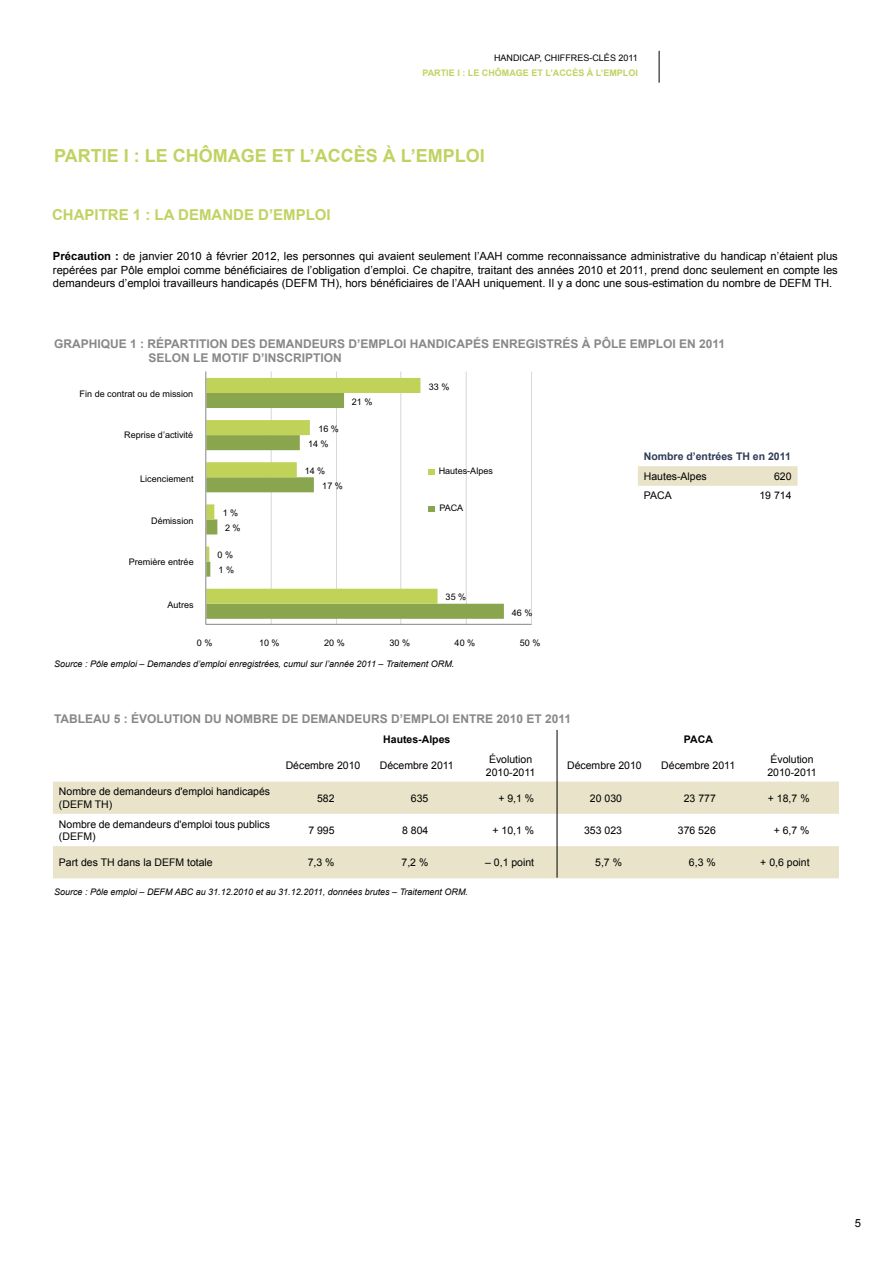
<style>
.page{position:relative;width:893px;height:1263px;background:#fff}
.page>*{position:absolute;margin:0;border:0;box-sizing:border-box;transform-origin:0 0}
.t1{font:700 18px "Arial";color:#c0d362}
.t2{font:700 15px "Arial";color:#c0d362}
.t3{font:700 12px/14.4px "Arial";color:#87888a}
.t4{font:11.25px/13.5px "Arial";color:#000;text-align:justify}
.t5{font:10.5px/12.6px "Arial";color:#000}
.t6{font:700 10.5px/19.6px "Arial";color:#2e3c57}
.t7{font:700 10.5px "Arial";color:#000}
.t8{font:italic 9px "Arial";color:#000}
.t9{font:9px "Arial";color:#000}
.t10{font:700 9px/15px "Arial";color:#c0d362;text-align:right}
.s1{font-weight:400;color:#000}
.s2{font-weight:700}
</style>
<div class="page">
<hr style="left:659px;top:51px;width:1px;height:32px;background:#000">
<hr style="left:531px;top:371px;width:1px;height:253px;background:#dad9d9">
<hr style="left:466px;top:371px;width:1px;height:253px;background:#dad9d9">
<hr style="left:400px;top:371px;width:1px;height:253px;background:#dad9d9">
<hr style="left:336px;top:371px;width:1px;height:253px;background:#dad9d9">
<hr style="left:271px;top:371px;width:1px;height:253px;background:#dad9d9">
<svg style="left:206px;top:393px;width:298px;height:226px"></svg>
<svg style="left:206px;top:378px;width:232px;height:226px"></svg>
<hr style="left:206px;top:624px;width:325px;height:1px;background:#888787">
<hr style="left:205px;top:371px;width:1px;height:253px;background:#888787">
<svg style="left:428px;top:469px;width:6px;height:5px"></svg>
<svg style="left:428px;top:506px;width:6px;height:5px"></svg>
<div style="left:53px;top:782px;width:786px;height:96px;background:#e8e3c9"></div>
<svg style="left:53px;top:814px;width:786px;height:32px"></svg>
<div style="left:638px;top:466px;width:159px;height:20px;background:#e8e3c9"></div>
<hr style="left:557px;top:730px;width:1px;height:148px;background:#000">
<p class="t10" style="left:422px;top:50px;width:217px"><span class="s1">HANDICAP, CHIFFRES-CLÉS 2011<br></span>PARTIE I : LE CHÔMAGE ET L’ACCÈS À L’EMPLOI</p>
<p class="t1" style="left:54px;top:144px;width:432px">PARTIE I : LE CHÔMAGE ET L’ACCÈS À L’EMPLOI</p>
<p class="t2" style="left:52px;top:205px;width:280px">CHAPITRE 1 : LA DEMANDE D’EMPLOI</p>
<p class="t4" style="left:53px;top:250px;width:786px"><span class="s2">Précaution :</span> de janvier 2010 à février 2012, les personnes qui avaient seulement l’AAH comme reconnaissance administrative du handicap n’étaient plus repérées par Pôle emploi comme bénéficiaires de l’obligation d’emploi. Ce chapitre, traitant des années 2010 et 2011, prend donc seulement en compte les demandeurs d’emploi travailleurs handicapés (DEFM TH), hors bénéficiaires de l’AAH uniquement. Il y a donc une sous-estimation du nombre de DEFM TH.</p>
<p class="t3" style="left:148px;top:337px;width:578px;text-indent:-94px">GRAPHIQUE 1 : RÉPARTITION DES DEMANDEURS D’EMPLOI HANDICAPÉS ENREGISTRÉS À PÔLE EMPLOI EN 2011<br>SELON LE MOTIF D’INSCRIPTION</p>
<p class="t9" style="left:80px;top:388px;width:115px">Fin de contrat ou de mission</p>
<p class="t9" style="left:124px;top:429px;width:70px">Reprise d’activité</p>
<p class="t9" style="left:140px;top:473px;width:55px">Licenciement</p>
<p class="t9" style="left:151px;top:514px;width:44px">Démission</p>
<p class="t9" style="left:129px;top:556px;width:66px">Première entrée</p>
<p class="t9" style="left:167px;top:599px;width:28px">Autres</p>
<p class="t9" style="left:223px;top:507px;width:17px">1 %</p>
<p class="t9" style="left:225px;top:522px;width:17px">2 %</p>
<p class="t9" style="left:217px;top:549px;width:17px">0 %</p>
<p class="t9" style="left:219px;top:564px;width:17px">1 %</p>
<p class="t9" style="left:318px;top:423px;width:22px">16 %</p>
<p class="t9" style="left:308px;top:438px;width:22px">14 %</p>
<p class="t9" style="left:305px;top:465px;width:22px">14 %</p>
<p class="t9" style="left:322px;top:480px;width:22px">17 %</p>
<p class="t9" style="left:352px;top:396px;width:22px">21 %</p>
<p class="t9" style="left:429px;top:381px;width:22px">33 %</p>
<p class="t9" style="left:439px;top:465px;width:56px">Hautes-Alpes</p>
<p class="t9" style="left:439px;top:502px;width:25px">PACA</p>
<p class="t9" style="left:446px;top:591px;width:22px">35 %</p>
<p class="t9" style="left:512px;top:606px;width:22px">46 %</p>
<p class="t9" style="left:197px;top:637px;width:17px">0 %</p>
<p class="t9" style="left:259px;top:637px;width:22px">10 %</p>
<p class="t9" style="left:324px;top:637px;width:22px">20 %</p>
<p class="t9" style="left:389px;top:637px;width:22px">30 %</p>
<p class="t9" style="left:455px;top:637px;width:22px">40 %</p>
<p class="t9" style="left:520px;top:637px;width:22px">50 %</p>
<p class="t8" style="left:54px;top:658px;width:402px">Source : Pôle emploi – Demandes d’emploi enregistrées, cumul sur l’année 2011 – Traitement ORM.</p>
<p class="t3" style="left:54px;top:712px;width:519px">TABLEAU 5 : ÉVOLUTION DU NOMBRE DE DEMANDEURS D’EMPLOI ENTRE 2010 ET 2011</p>
<p class="t6" style="left:644px;top:447px;width:149px">Nombre d’entrées TH en 2011<br><span class="s1">Hautes-Alpes</span></p>
<p class="t5" style="left:774px;top:470px;width:19px">620</p>
<p class="t5" style="left:644px;top:490px;width:29px">PACA</p>
<p class="t5" style="left:759px;top:490px;width:34px">19 714</p>
<p class="t7" style="left:383px;top:733px;width:69px">Hautes-Alpes</p>
<p class="t7" style="left:684px;top:733px;width:30px">PACA</p>
<p class="t5" style="left:286px;top:759px;width:76px">Décembre 2010</p>
<p class="t5" style="left:380px;top:759px;width:75px">Décembre 2011</p>
<p class="t5" style="left:486px;top:753px;width:51px">Évolution<br>2010-2011</p>
<p class="t5" style="left:567px;top:759px;width:76px">Décembre 2010</p>
<p class="t5" style="left:661px;top:759px;width:75px">Décembre 2011</p>
<p class="t5" style="left:767px;top:753px;width:51px">Évolution<br>2010-2011</p>
<p class="t5" style="left:59px;top:785px;width:213px">Nombre de demandeurs d'emploi handicapés (DEFM TH)</p>
<p class="t5" style="left:317px;top:792px;width:19px">582</p>
<p class="t5" style="left:411px;top:792px;width:19px">635</p>
<p class="t5" style="left:498px;top:792px;width:37px">+ 9,1 %</p>
<p class="t5" style="left:590px;top:792px;width:34px">20 030</p>
<p class="t5" style="left:684px;top:792px;width:34px">23 777</p>
<p class="t5" style="left:768px;top:792px;width:43px">+ 18,7 %</p>
<p class="t5" style="left:59px;top:818px;width:213px">Nombre de demandeurs d'emploi tous publics (DEFM)</p>
<p class="t5" style="left:308px;top:824px;width:28px">7 995</p>
<p class="t5" style="left:402px;top:824px;width:28px">8 804</p>
<p class="t5" style="left:492px;top:824px;width:43px">+ 10,1 %</p>
<p class="t5" style="left:584px;top:824px;width:39px">353 023</p>
<p class="t5" style="left:678px;top:824px;width:39px">376 526</p>
<p class="t5" style="left:774px;top:824px;width:37px">+ 6,7 %</p>
<p class="t5" style="left:59px;top:856px;width:155px">Part des TH dans la DEFM totale</p>
<p class="t5" style="left:308px;top:856px;width:28px">7,3 %</p>
<p class="t5" style="left:402px;top:856px;width:28px">7,2 %</p>
<p class="t5" style="left:485px;top:856px;width:51px">– 0,1 point</p>
<p class="t5" style="left:595px;top:856px;width:28px">5,7 %</p>
<p class="t5" style="left:689px;top:856px;width:28px">6,3 %</p>
<p class="t5" style="left:760px;top:856px;width:51px">+ 0,6 point</p>
<p class="t8" style="left:54px;top:886px;width:416px">Source : Pôle emploi – DEFM ABC au 31.12.2010 et au 31.12.2011, données brutes – Traitement ORM.</p>
<p class="t4" style="left:855px;top:1216px;width:8px">5</p>
</div>
